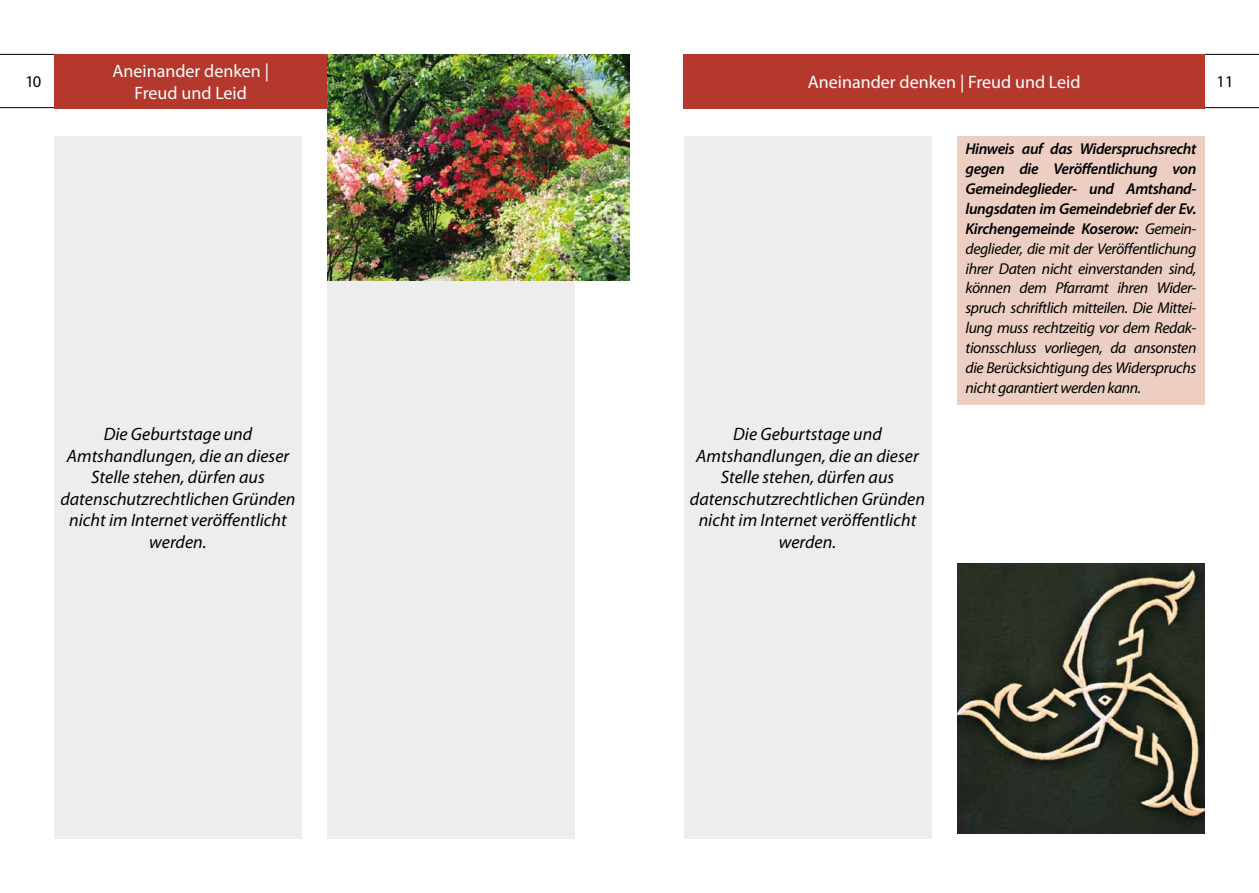
<style>
.page{position:relative;width:1259px;height:893px;background:#fff}
.page>*{position:absolute;margin:0;border:0;box-sizing:border-box;transform-origin:0 0}
.t1{font:italic 18px/21.6px "Myriad Pro";color:#000;text-align:center}
.t2{font:18px/21.6px "Myriad Pro";color:#fff;text-align:center}
.t3{font:16.5px "Myriad Pro";color:#000}
.t4{font:italic 15.75px/20px "Myriad Pro";letter-spacing:-.025em;color:#000;text-align:justify}
.s1{font-weight:600}
</style>
<div class="page">
<div style="left:54px;top:54px;width:521px;height:54px;background:#b5382d"></div>
<hr style="left:0;top:54px;width:54px;height:1px;background:#000">
<hr style="left:0;top:107px;width:54px;height:1px;background:#000">
<hr style="left:1205px;top:54px;width:54px;height:1px;background:#000">
<hr style="left:1205px;top:107px;width:54px;height:1px;background:#000">
<div style="left:683px;top:54px;width:522px;height:54px;background:#b5382d"></div>
<img style="left:957px;top:564px;width:248px;height:269px">
<div style="left:957px;top:136px;width:248px;height:269px;background:#eccec3"></div>
<div style="left:327px;top:136px;width:248px;height:702px;background:#ededed"></div>
<div style="left:54px;top:136px;width:248px;height:702px;background:#ededed"></div>
<div style="left:683px;top:136px;width:248px;height:702px;background:#ededed"></div>
<img style="left:327px;top:54px;width:302px;height:226px">
<p class="t2" style="left:112px;top:60px;width:158px">Aneinander denken |<br>Freud und Leid</p>
<p class="t3" style="left:26px;top:71px;width:17px">10</p>
<p class="t2" style="left:808px;top:71px;width:274px">Aneinander denken | Freud und Leid</p>
<p class="t3" style="left:1216px;top:71px;width:18px">11</p>
<p class="t1" style="left:60px;top:423px;width:236px">Die Geburtstage und<br>Amtshandlungen, die an dieser<br>Stelle stehen, dürfen aus datenschutzrechtlichen Gründen nicht im Internet veröffentlicht werden.</p>
<p class="t1" style="left:690px;top:423px;width:236px">Die Geburtstage und<br>Amtshandlungen, die an dieser<br>Stelle stehen, dürfen aus datenschutzrechtlichen Gründen nicht im Internet veröffentlicht werden.</p>
<p class="t4" style="left:965px;top:138px;width:232px"><span class="s1">Hinweis auf das Widerspruchsrecht gegen die Veröffentlichung von Gemeindeglieder- und Amtshand&shy;lungsdaten im Gemeindebrief der Ev.<br>Kirchengemeinde Koserow:</span> Gemein&shy;deglieder, die mit der Veröffentlichung ihrer Daten nicht einverstanden sind, können dem Pfarramt ihren Wider&shy;spruch schriftlich mitteilen. Die Mittei&shy;lung muss rechtzeitig vor dem Redak&shy;tionsschluss vorliegen, da ansonsten die Berücksichtigung des Widerspruchs nicht garantiert werden kann.</p>
</div>
